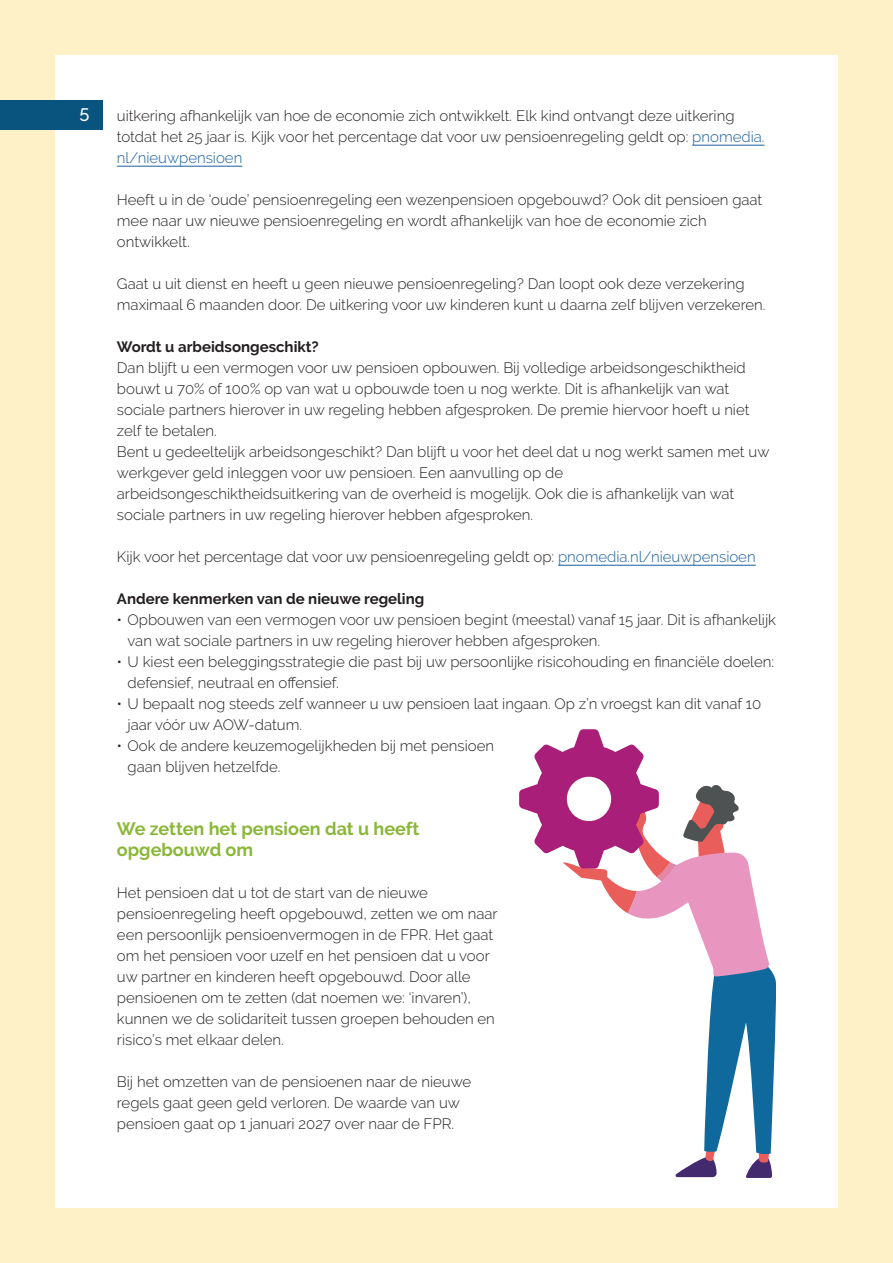
<style>
.page{position:relative;width:893px;height:1263px;background:#fef1c7}
.page>*{position:absolute;margin:0;border:0;box-sizing:border-box;transform-origin:0 0}
.t1{font:700 18px/21px "Raleway";color:#8ab738}
.t2{font:500 18px "Raleway";color:#fff}
.t3{font:300 15px/21px "Raleway";color:#231f20}
.t4{font:700 15px "Raleway";color:#231f20}
.s1{color:#175d9e}
</style>
<div class="page">
<div style="left:55px;top:55px;width:783px;height:1153px;background:#fff"></div>
<div style="left:0;top:100px;width:102px;height:30px;background:#08547e"></div>
<hr style="left:692px;top:145px;width:72px;height:1px;background:#175d9e">
<hr style="left:117px;top:166px;width:125px;height:1px;background:#175d9e">
<hr style="left:558px;top:565px;width:198px;height:1px;background:#175d9e">
<svg style="left:519px;top:729px;width:257px;height:449px"></svg>
<p class="t2" style="left:79px;top:104px;width:12px">5</p>
<p class="t3" style="left:117px;top:105px;width:649px">uitkering afhankelijk van hoe de economie zich ontwikkelt. Elk kind ontvangt deze uitkering totdat het 25 jaar is. Kijk voor het percentage dat voor uw pensioenregeling geldt op: <span class="s1">pnomedia. nl/nieuwpensioen</span></p>
<p class="t3" style="left:117px;top:189px;width:647px">Heeft u in de ‘oude’ pensioenregeling een wezenpensioen opgebouwd? Ook dit pensioen gaat mee naar uw nieuwe pensioenregeling en wordt afhankelijk van hoe de economie zich ontwikkelt.</p>
<p class="t3" style="left:117px;top:273px;width:650px">Gaat u uit dienst en heeft u geen nieuwe pensioenregeling? Dan loopt ook deze verzekering maximaal 6 maanden door. De uitkering voor uw kinderen kunt u daarna zelf blijven verzekeren.</p>
<p class="t4" style="left:117px;top:338px;width:203px">Wordt u arbeidsongeschikt?</p>
<p class="t3" style="left:117px;top:357px;width:654px">Dan blijft u een vermogen voor uw pensioen opbouwen. Bij volledige arbeidsongeschiktheid bouwt u 70% of 100% op van wat u opbouwde toen u nog werkte. Dit is afhankelijk van wat sociale partners hierover in uw regeling hebben afgesproken. De premie hiervoor hoeft u niet zelf te betalen.<br>Bent u gedeeltelijk arbeidsongeschikt? Dan blijft u voor het deel dat u nog werkt samen met uw werkgever geld inleggen voor uw pensioen. Een aanvulling op de arbeidsongeschiktheidsuitkering van de overheid is mogelijk. Ook die is afhankelijk van wat sociale partners in uw regeling hierover hebben afgesproken.</p>
<p class="t3" style="left:117px;top:546px;width:640px">Kijk voor het percentage dat voor uw pensioenregeling geldt op: <span class="s1">pnomedia.nl/nieuwpensioen</span></p>
<p class="t4" style="left:117px;top:590px;width:309px">Andere kenmerken van de nieuwe regeling</p>
<p class="t3" style="left:128px;top:609px;width:650px;text-indent:-11px">• Opbouwen van een vermogen voor uw pensioen begint (meestal) vanaf 15 jaar. Dit is afhankelijk van wat sociale partners in uw regeling hierover hebben afgesproken.</p>
<p class="t3" style="left:128px;top:651px;width:648px;text-indent:-11px">• U kiest een beleggingsstrategie die past bij uw persoonlijke risicohouding en financiële doelen: defensief, neutraal en offensief.</p>
<p class="t3" style="left:128px;top:693px;width:635px;text-indent:-11px">• U bepaalt nog steeds zelf wanneer u uw pensioen laat ingaan. Op z’n vroegst kan dit vanaf 10 jaar vóór uw AOW-datum.</p>
<p class="t3" style="left:128px;top:735px;width:368px;text-indent:-11px">• Ook de andere keuzemogelijkheden bij met pensioen gaan blijven hetzelfde.</p>
<p class="t1" style="left:117px;top:818px;width:304px">We zetten het pensioen dat u heeft opgebouwd om</p>
<p class="t3" style="left:117px;top:882px;width:382px">Het pensioen dat u tot de start van de nieuwe pensioenregeling heeft opgebouwd, zetten we om naar een persoonlijk pensioenvermogen in de FPR. Het gaat om het pensioen voor uzelf en het pensioen dat u voor uw partner en kinderen heeft opgebouwd. Door alle pensioenen om te zetten (dat noemen we: ‘invaren’), kunnen we de solidariteit tussen groepen behouden en risico’s met elkaar delen.</p>
<p class="t3" style="left:117px;top:1071px;width:356px">Bij het omzetten van de pensioenen naar de nieuwe regels gaat geen geld verloren. De waarde van uw pensioen gaat op 1 januari 2027 over naar de FPR.</p>
</div>
